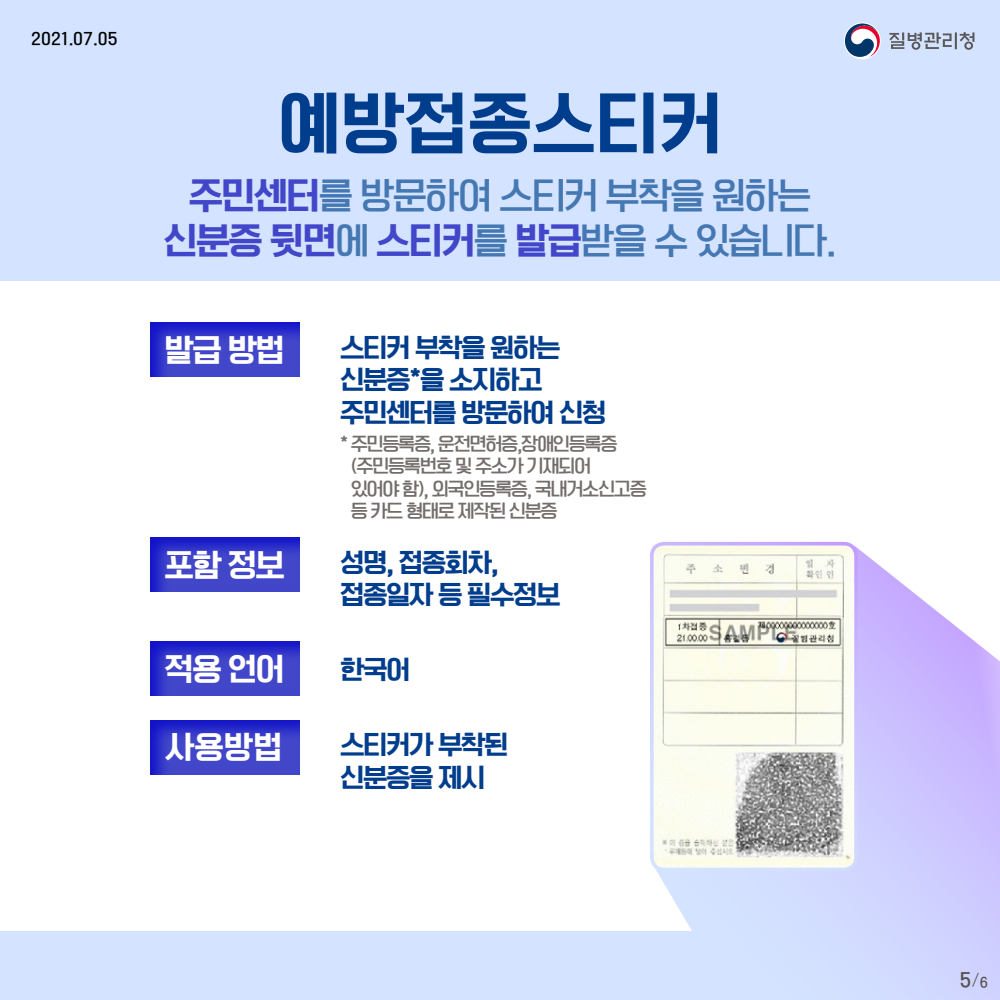
<style>
.page{position:relative;width:1000px;height:1000px;background:#d4e3ff}
.page>*{position:absolute;margin:0;border:0;box-sizing:border-box;transform-origin:0 0}
.t1{font:65px "OT Omni Gothic H";color:#003d8c}
.t2{font:35px "OT Omni Gothic H";letter-spacing:-.05em;color:#4247c9}
.t3{font:35px "OT Omni Gothic B";letter-spacing:-.05em;color:#4578b3}
.t4{font:30px "OT Omni Gothic H";letter-spacing:-.05em;color:#fff}
.t5{font:25px/32.5px "OT Omni Gothic H";letter-spacing:-.06em;color:#003d8c}
.t6{font:17.5px/22.5px "OT Omni Gothic B";letter-spacing:-.075em;color:#736e6b}
.t7{font:17.5px "OT Omni Gothic B";color:#555351}
.t8{font:15px "OT Omni Gothic B";color:#000}
.s1{font-family:"OT Omni Gothic H";color:#4247c9}
.s2{font-family:"OT Omni Gothic B";color:#4578b3}
.s3{font-family:"OT Omni Gothic L"}
.s4{font-size:12.5px}
</style>
<div class="page">
<div style="left:0;top:281px;width:1000px;height:650px;background:#fff"></div>
<div style="left:139px;top:314px;width:172px;height:65px;background:#00f;opacity:.75"></div>
<div style="left:139px;top:528px;width:172px;height:65px;background:#00f;opacity:.75"></div>
<div style="left:139px;top:632px;width:172px;height:65px;background:#00f;opacity:.75"></div>
<div style="left:139px;top:711px;width:172px;height:65px;background:#00f;opacity:.75"></div>
<svg style="left:655px;top:547px;width:345px;height:453px"></svg>
<img style="left:655px;top:546px;width:201px;height:323px">
<div style="left:650px;top:542px;width:208px;height:329px;border:4px solid #fff;border-radius:12px"></div>
<img style="left:664px;top:616px;width:178px;height:33px">
<div style="left:844px;top:22px;width:37px;height:37px;background:#fff;border-radius:50%"></div>
<svg style="left:845px;top:23px;width:35px;height:34px"></svg>
<svg style="left:889px;top:32px;width:85px;height:18px"></svg>
<p class="t8" style="left:31px;top:31px;width:88px">2021.07.05</p>
<h1 class="t1" style="left:277px;top:91px;width:447px">예방접종스티커</h1>
<h2 class="t3" style="left:189px;top:178px;width:624px"><span class="s1">주민센터</span>를 방문하여 스티커 부착을 원하는</h2>
<h2 class="t2" style="left:163px;top:223px;width:675px">신분증 뒷면<span class="s2">에</span> 스티커<span class="s2">를</span> 발급<span class="s2">받을 수 있습니다.</span></h2>
<h3 class="t4" style="left:164px;top:335px;width:122px">발급 방법</h3>
<h3 class="t4" style="left:164px;top:550px;width:122px">포함 정보</h3>
<h3 class="t5" style="left:340px;top:333px;width:268px">스티커 부착을 원하는 신분증*을 소지하고 주민센터를 방문하여 신청</h3>
<p class="t6" style="left:351px;top:434px;width:298px;text-indent:-11px">* 주민등록증, 운전면허증,장애인등록증 (주민등록번호 및 주소가 기재되어<br>있어야 함), 외국인등록증, 국내거소신고증 등 카드 형태로 제작된 신분증</p>
<h3 class="t5" style="left:340px;top:548px;width:222px">성명, 접종회차, 접종일자 등 필수정보</h3>
<h3 class="t4" style="left:164px;top:654px;width:122px">적용 언어</h3>
<h3 class="t5" style="left:340px;top:655px;width:72px">한국어</h3>
<h3 class="t4" style="left:165px;top:732px;width:119px">사용방법</h3>
<h3 class="t5" style="left:340px;top:730px;width:170px">스티커가 부착된 신분증을 제시</h3>
<p class="t7" style="left:960px;top:971px;width:30px">5<span class="s3">/</span><span class="s4">6</span></p>
</div>
